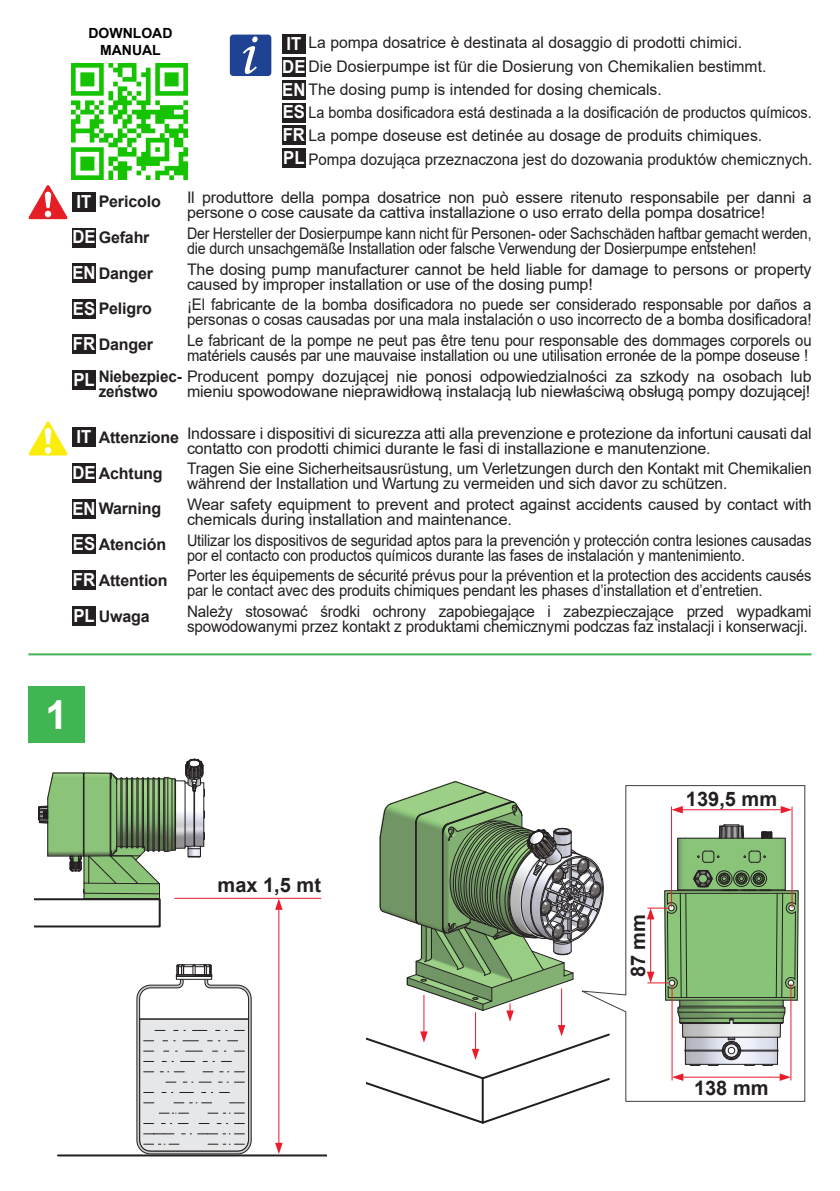
<style>
.page{position:relative;width:840px;height:1191px;background:#fff}
.page>*{position:absolute;margin:0;border:0;box-sizing:border-box;transform-origin:0 0}
.t1{font:700 40px "Arial";color:#fff}
.t2{font:700 20px "Arial";color:#231f20}
.t3{font:700 18px/22.8px "Arial";color:#fff;scale:.93 1}
.t4{font:16px/15px "Arial";letter-spacing:-.01em;color:#231f20}
.t5{font:16px/15px "Arial";letter-spacing:-.01em;color:#231f20;scale:.9 1}
.t6{font:16px/15px "Arial";letter-spacing:-.01em;color:#231f20;scale:.92 1}
.t7{font:16px/15px "Arial";letter-spacing:-.01em;color:#231f20;scale:.89 1}
.t8{font:16px/15px "Arial";letter-spacing:-.01em;color:#231f20;scale:.93 1}
.t9{font:16px/15px "Arial";letter-spacing:-.01em;color:#231f20;scale:.94 1}
.t10{font:16px/15px "Arial";letter-spacing:-.01em;color:#231f20;scale:.95 1}
.t11{font:700 16px "Arial";letter-spacing:-.01em;color:#231f20}
.t12{font:700 16px "Arial";letter-spacing:-.01em;color:#231f20;scale:.95 1}
.t13{font:700 14px/16.8px "Arial";color:#000;text-align:center}
.s1{font-weight:700}
</style>
<div class="page">
<div style="left:28px;top:686px;width:57px;height:57px;background:#3fb651"></div>
<hr style="left:58px;top:1154px;width:268px;height:2px;background:#231f20">
<svg style="left:136px;top:964px;width:116px;height:190px"></svg>
<hr style="left:139px;top:1018px;width:109px;height:1px;background:#231f20">
<svg style="left:275px;top:898px;width:7px;height:11px"></svg>
<svg style="left:275px;top:1142px;width:7px;height:12px"></svg>
<hr style="left:278px;top:907px;width:1px;height:238px;background:#eb1c2c">
<hr style="left:174px;top:897px;width:147px;height:1px;background:#eb1c2c">
<svg style="left:35px;top:758px;width:170px;height:169px"></svg>
<svg style="left:367px;top:781px;width:209px;height:342px"></svg>
<hr style="left:481px;top:1078px;width:2px;height:44px;background:#231f20">
<svg style="left:576px;top:785px;width:229px;height:317px"></svg>
<svg style="left:671px;top:806px;width:11px;height:7px"></svg>
<svg style="left:780px;top:806px;width:11px;height:7px"></svg>
<hr style="left:680px;top:809px;width:102px;height:1px;background:#eb1c2c">
<svg style="left:671px;top:1073px;width:12px;height:8px"></svg>
<svg style="left:779px;top:1073px;width:11px;height:8px"></svg>
<hr style="left:680px;top:1076px;width:101px;height:1px;background:#eb1c2c">
<hr style="left:670px;top:806px;width:1px;height:101px;background:#eb1c2c">
<hr style="left:671px;top:984px;width:1px;height:96px;background:#eb1c2c">
<hr style="left:791px;top:806px;width:1px;height:102px;background:#eb1c2c">
<hr style="left:790px;top:983px;width:1px;height:97px;background:#eb1c2c">
<svg style="left:646px;top:824px;width:152px;height:242px"></svg>
<div style="left:282px;top:34px;width:23px;height:20px;background:#231f20"></div>
<div style="left:282px;top:57px;width:23px;height:20px;background:#231f20"></div>
<div style="left:282px;top:80px;width:23px;height:19px;background:#231f20"></div>
<div style="left:282px;top:103px;width:23px;height:19px;background:#231f20"></div>
<div style="left:282px;top:126px;width:23px;height:19px;background:#231f20"></div>
<div style="left:282px;top:148px;width:23px;height:20px;background:#231f20"></div>
<div style="left:230px;top:35px;width:41px;height:41px;background:#1f4392;border-radius:3px"></div>
<svg style="left:242px;top:36px;width:15px;height:38px"></svg>
<hr style="left:28px;top:653px;width:783px;height:2px;background:#3fb651">
<div style="left:72px;top:192px;width:24px;height:19px;background:#231f20"></div>
<div style="left:72px;top:427px;width:24px;height:20px;background:#231f20"></div>
<div style="left:72px;top:228px;width:24px;height:19px;background:#231f20"></div>
<div style="left:72px;top:463px;width:24px;height:20px;background:#231f20"></div>
<div style="left:72px;top:263px;width:24px;height:20px;background:#231f20"></div>
<div style="left:72px;top:499px;width:24px;height:19px;background:#231f20"></div>
<div style="left:72px;top:299px;width:24px;height:19px;background:#231f20"></div>
<div style="left:72px;top:534px;width:24px;height:20px;background:#231f20"></div>
<div style="left:72px;top:335px;width:24px;height:19px;background:#231f20"></div>
<div style="left:72px;top:570px;width:24px;height:19px;background:#231f20"></div>
<div style="left:72px;top:371px;width:24px;height:19px;background:#231f20"></div>
<div style="left:72px;top:606px;width:24px;height:19px;background:#231f20"></div>
<svg style="left:28px;top:421px;width:40px;height:34px"></svg>
<svg style="left:28px;top:185px;width:40px;height:34px"></svg>
<img style="left:72px;top:64px;width:116px;height:116px">
<p class="t13" style="left:88px;top:26px;width:85px">DOWNLOAD<br>MANUAL</p>
<p class="t4" style="left:308px;top:32px;width:505px;line-height:23.2px">La pompa dosatrice è destinata al dosaggio di prodotti chimici.<br>Die Dosierpumpe ist für die Dosierung von Chemikalien bestimmt.<br>The dosing pump is intended for dosing chemicals.<br>La bomba dosificadora está destinada a la dosificación de productos químicos.<br>La pompe doseuse est detinée au dosage de produits chimiques.<br>Pompa dozująca przeznaczona jest do dozowania produktów chemicznych.</p>
<p class="t3" style="left:282px;top:33px;width:26px">IT<br>DE<br>EN<br>ES<br>FR<br>PL</p>
<p class="t4" style="left:187px;top:192px;width:625px">Il produttore della pompa dosatrice non può essere ritenuto responsabile per danni a persone o cose causate da cattiva installazione o uso errato della pompa dosatrice!</p>
<p class="t7" style="left:187px;top:227px;width:703px">Der Hersteller der Dosierpumpe kann nicht für Personen- oder Sachschäden haftbar gemacht werden, die durch unsachgemäße Installation oder falsche Verwendung der Dosierpumpe entstehen!</p>
<p class="t4" style="left:187px;top:263px;width:625px">The dosing pump manufacturer cannot be held liable for damage to persons or property caused by improper installation or use of the dosing pump!</p>
<p class="t9" style="left:187px;top:299px;width:665px">¡El fabricante de la bomba dosificadora no puede ser considerado responsable por daños a personas o cosas causadas por una mala instalación o uso incorrecto de a bomba dosificadora!</p>
<p class="t8" style="left:187px;top:334px;width:672px">Le fabricant de la pompe ne peut pas être tenu pour responsable des dommages corporels ou matériels causés par une mauvaise installation ou une utilisation erronée de la pompe doseuse !</p>
<p class="t4" style="left:99px;top:370px;width:714px;text-align:right"><span class="s1">Niebezpiec-</span> Producent pompy dozującej nie ponosi odpowiedzialności za szkody na osobach lub mieniu spowodowane nieprawidłową instalacją lub niewłaściwą obsługą pompy dozującej!</p>
<p class="t3" style="left:77px;top:190px;width:17px">IT</p>
<p class="t11" style="left:99px;top:191px;width:64px">Pericolo</p>
<p class="t3" style="left:72px;top:226px;width:26px">DE</p>
<p class="t11" style="left:99px;top:227px;width:52px">Gefahr</p>
<p class="t3" style="left:72px;top:262px;width:26px">EN</p>
<p class="t11" style="left:99px;top:263px;width:56px">Danger</p>
<p class="t3" style="left:73px;top:297px;width:25px">ES</p>
<p class="t11" style="left:99px;top:298px;width:55px">Peligro</p>
<p class="t3" style="left:73px;top:333px;width:25px">FR</p>
<p class="t11" style="left:99px;top:334px;width:56px">Danger</p>
<p class="t3" style="left:73px;top:369px;width:24px">PL</p>
<p class="t12" style="left:99px;top:381px;width:64px">zeństwo</p>
<p class="t3" style="left:77px;top:426px;width:17px">IT</p>
<p class="t11" style="left:99px;top:427px;width:82px">Attenzione</p>
<p class="t3" style="left:72px;top:462px;width:26px">DE</p>
<p class="t11" style="left:99px;top:462px;width:65px">Achtung</p>
<p class="t3" style="left:72px;top:497px;width:26px">EN</p>
<p class="t11" style="left:99px;top:498px;width:64px">Warning</p>
<p class="t3" style="left:73px;top:533px;width:25px">ES</p>
<p class="t11" style="left:99px;top:534px;width:69px">Atención</p>
<p class="t3" style="left:73px;top:568px;width:25px">FR</p>
<p class="t11" style="left:99px;top:569px;width:70px">Attention</p>
<p class="t3" style="left:73px;top:604px;width:24px">PL</p>
<p class="t11" style="left:99px;top:605px;width:52px">Uwaga</p>
<p class="t4" style="left:187px;top:427px;width:625px">Indossare i dispositivi di sicurezza atti alla prevenzione e protezione da infortuni causati dal contatto con prodotti chimici durante le fasi di installazione e manutenzione.</p>
<p class="t4" style="left:187px;top:462px;width:625px">Tragen Sie eine Sicherheitsausrüstung, um Verletzungen durch den Kontakt mit Chemikalien während der Installation und Wartung zu vermeiden und sich davor zu schützen.</p>
<p class="t4" style="left:187px;top:498px;width:625px">Wear safety equipment to prevent and protect against accidents caused by contact with chemicals during installation and maintenance.</p>
<p class="t5" style="left:187px;top:534px;width:695px">Utilizar los dispositivos de seguridad aptos para la prevención y protección contra lesiones causadas por el contacto con productos químicos durante las fases de instalación y mantenimiento.</p>
<p class="t6" style="left:187px;top:569px;width:680px">Porter les équipements de sécurité prévus pour la prévention et la protection des accidents causés par le contact avec des produits chimiques pendant les phases d’installation et d’entretien.</p>
<p class="t10" style="left:187px;top:605px;width:658px">Należy stosować środki ochrony zapobiegające i zabezpieczające przed wypadkami spowodowanymi przez kontakt z produktami chemicznymi podczas faz instalacji i konserwacji.</p>
<h1 class="t1" style="left:46px;top:688px;width:24px">1</h1>
<p class="t2" style="left:685px;top:785px;width:93px">139,5 mm</p>
<p class="t2" style="left:217px;top:871px;width:105px">max 1,5 mt</p>
<p class="t2" style="left:624px;top:977px;width:65px;rotate:-90deg">87 mm</p>
<p class="t2" style="left:693px;top:1074px;width:76px">138 mm</p>
</div>
